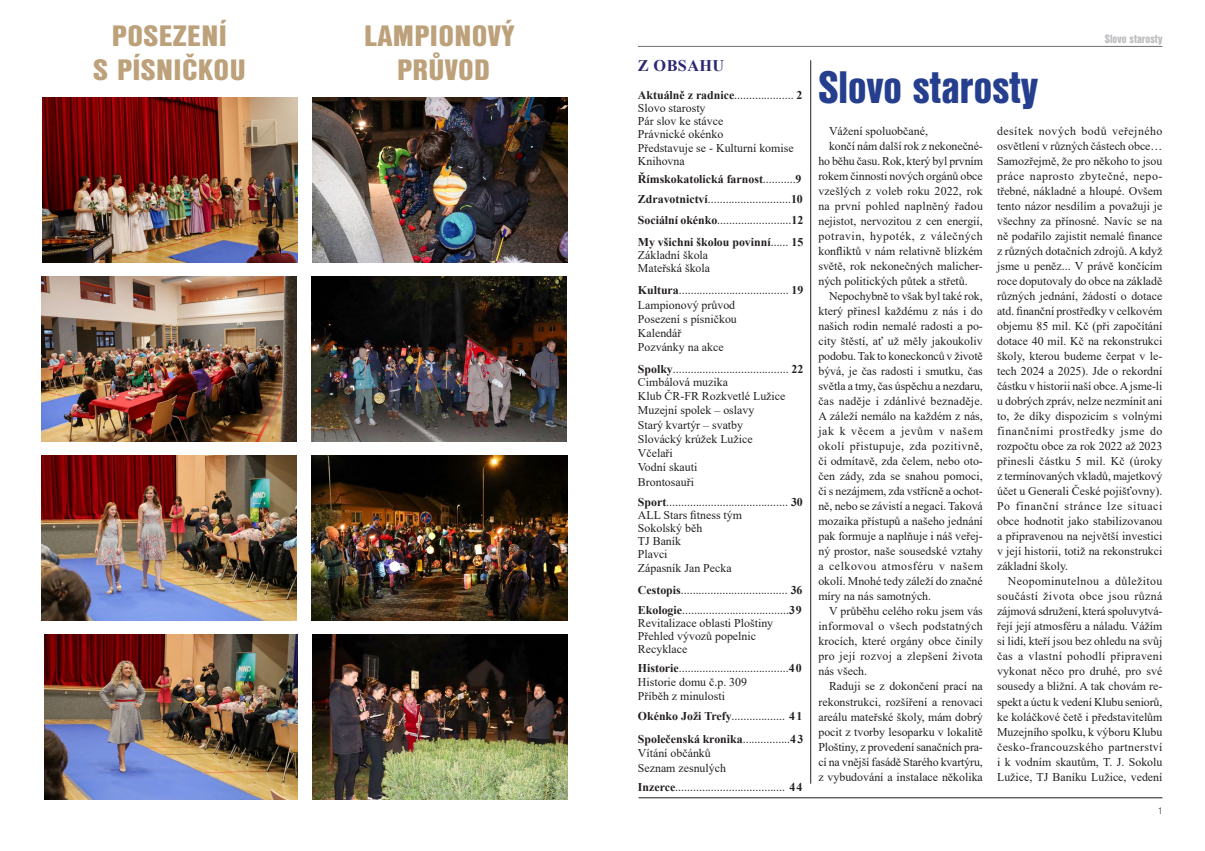
<style>
.page{position:relative;width:1205px;height:851px;background:#fff}
.page>*{position:absolute;margin:0;border:0;box-sizing:border-box;transform-origin:0 0}
.nadpis{font:47.5px "Nimbus San DEE Blac Cond";color:#253f8e}
.nadpis-2{font:30.75px/33.8px "Nimbus San DEE Blac Cond";letter-spacing:.01em;color:#bca17b;text-align:center;scale:1.14 1}
.Základní_text{font:700 16.25px "Times New Roman";letter-spacing:.025em;color:#2b2771}
.Základní_text-2{font:12.5px "Nimbus San DEE Blac Cond";color:#bcbdc0}
.blok_SAZBA{font:11.88px/15px "Times New Roman";color:#231f20;text-align:justify}
.blok_kurziva{font:11.88px/14.2px "Times New Roman";color:#231f20}
.blok_kurziva-2{font:700 11.88px "Times New Roman";color:#231f20}
.t1{font:10px "Nimbus San DEE Ligh Cond";color:#231f20}
.s1{font-weight:700}
.s2{font-weight:400}
</style>
<div class="page">
<hr style="left:638px;top:46px;width:524px;height:1px;background:#6c6d70">
<hr style="left:638px;top:797px;width:524px;height:1px;background:#231f20">
<hr style="left:810px;top:60px;width:1px;height:723px;background:#231f20">
<img style="left:312px;top:634px;width:255px;height:165px">
<img style="left:312px;top:276px;width:255px;height:165px">
<img style="left:312px;top:455px;width:255px;height:165px">
<img style="left:312px;top:97px;width:255px;height:165px">
<img style="left:44px;top:634px;width:253px;height:165px">
<img style="left:42px;top:276px;width:255px;height:165px">
<img style="left:42px;top:455px;width:255px;height:165px">
<img style="left:42px;top:97px;width:255px;height:165px">
<p class="nadpis-2" style="left:93px;top:20px;width:135px">POSEZENÍ<br>S PÍSNIČKOU</p>
<p class="nadpis-2" style="left:364px;top:20px;width:133px">LAMPIONOVÝ<br>PRŮVOD</p>
<p class="Základní_text" style="left:638px;top:54px;width:88px">Z OBSAHU</p>
<p class="blok_kurziva" style="left:638px;top:87px;width:166px"><span class="s1">Aktuálně z radnice</span>.................... <span class="s1">2</span></p>
<p class="blok_kurziva" style="left:638px;top:101px;width:69px">Slovo starosty</p>
<p class="blok_kurziva" style="left:638px;top:114px;width:87px;line-height:13.1px">Pár slov ke stávce<br>Právnické okénko</p>
<p class="blok_kurziva" style="left:638px;top:140px;width:157px">Představuje se - Kulturní komise</p>
<p class="blok_kurziva" style="left:638px;top:153px;width:48px">Knihovna</p>
<p class="blok_kurziva-2" style="left:638px;top:170px;width:165px">Římskokatolická farnost<span class="s2">...........</span>9</p>
<p class="blok_kurziva" style="left:638px;top:192px;width:166px"><span class="s1">Zdravotnictví</span>............................<span class="s1">10</span></p>
<p class="blok_kurziva" style="left:638px;top:212px;width:167px"><span class="s1">Sociální okénko</span>.........................<span class="s1">12</span></p>
<p class="blok_kurziva-2" style="left:638px;top:233px;width:167px">My všichni školou povinní<span class="s2">......</span> 15</p>
<p class="blok_kurziva" style="left:638px;top:247px;width:72px">Základní škola</p>
<p class="blok_kurziva" style="left:638px;top:260px;width:74px">Mateřská škola</p>
<p class="blok_kurziva" style="left:638px;top:283px;width:167px"><span class="s1">Kultura</span>..................................... <span class="s1">19</span></p>
<p class="blok_kurziva" style="left:638px;top:297px;width:99px">Lampionový průvod</p>
<p class="blok_kurziva" style="left:638px;top:311px;width:100px">Posezení s písničkou</p>
<p class="blok_kurziva" style="left:638px;top:325px;width:45px">Kalendář</p>
<p class="blok_kurziva" style="left:638px;top:340px;width:87px">Pozvánky na akce</p>
<p class="blok_kurziva" style="left:638px;top:361px;width:167px"><span class="s1">Spolky</span>....................................... <span class="s1">22</span></p>
<p class="blok_kurziva" style="left:638px;top:374px;width:149px">Cimbálová muzika<br>Klub ČR-FR Rozkvetlé Lužice<br>Muzejní spolek –⁠ oslavy</p>
<p class="blok_kurziva" style="left:638px;top:417px;width:107px">Starý kvartýr – ⁠svatby</p>
<p class="blok_kurziva" style="left:638px;top:431px;width:116px">Slovácký krúžek Lužice</p>
<p class="blok_kurziva" style="left:638px;top:445px;width:36px">Včelaři</p>
<p class="blok_kurziva" style="left:638px;top:460px;width:61px">Vodní skauti</p>
<p class="blok_kurziva" style="left:638px;top:474px;width:58px">Brontosauři</p>
<p class="blok_kurziva" style="left:638px;top:494px;width:166px"><span class="s1">Sport</span>......................................... <span class="s1">30</span></p>
<p class="blok_kurziva" style="left:638px;top:507px;width:106px">ALL Stars fitness tým</p>
<p class="blok_kurziva" style="left:638px;top:520px;width:66px">Sokolský běh</p>
<p class="blok_kurziva" style="left:638px;top:533px;width:45px">TJ Baník</p>
<p class="blok_kurziva" style="left:638px;top:546px;width:95px">Plavci<br>Zápasník Jan Pecka</p>
<p class="blok_kurziva" style="left:638px;top:582px;width:166px"><span class="s1">Cestopis</span>.................................... <span class="s1">36</span></p>
<p class="blok_kurziva" style="left:638px;top:602px;width:165px"><span class="s1">Ekologie</span>....................................<span class="s1">39</span></p>
<p class="blok_kurziva" style="left:638px;top:616px;width:137px;line-height:13.1px">Revitalizace oblasti Ploštiny<br>Přehled vývozů popelnic<br>Recyklace</p>
<p class="blok_kurziva" style="left:638px;top:660px;width:165px"><span class="s1">Historie</span>.....................................<span class="s1">40</span></p>
<p class="blok_kurziva" style="left:638px;top:674px;width:111px">Historie domu č.p. 309<br>Příběh z minulosti</p>
<p class="blok_kurziva" style="left:638px;top:708px;width:166px"><span class="s1">Okénko Joži Trefy</span>.................. <span class="s1">41</span></p>
<p class="blok_kurziva-2" style="left:638px;top:730px;width:167px">Společenská kronika<span class="s2">................</span>43</p>
<p class="blok_kurziva" style="left:638px;top:745px;width:90px">Vítání občánků<br>Seznam zesnulých</p>
<p class="blok_kurziva" style="left:638px;top:779px;width:166px"><span class="s1">Inzerce</span>..................................... <span class="s1">44</span></p>
<p class="nadpis" style="left:818px;top:60px;width:221px">Slovo starosty</p>
<p class="Základní_text-2" style="left:1104px;top:32px;width:59px">Slovo starosty</p>
<p class="blok_SAZBA" style="left:829px;top:123px;width:100px">Vážení spoluobčané,</p>
<p class="blok_SAZBA" style="left:818px;top:138px;width:166px;text-indent:11px">končí nám další rok z nekonečné&shy;ho běhu času. Rok, který byl prvním rokem činnosti nových orgánů obce vzešlých z voleb roku 2022, rok na první pohled naplněný řadou nejistot, nervozitou z cen energií, potravin, hypoték, z válečných konfliktů v nám relativně blízkém světě, rok nekonečných malicher&shy;ných politických půtek a střetů.</p>
<p class="blok_SAZBA" style="left:818px;top:288px;width:166px;text-indent:11px">Nepochybně to však byl také rok, který přinesl každému z nás i do našich rodin nemalé radosti a po&shy;city štěstí, ať už měly jakoukoliv podobu. Tak to koneckonců v životě bývá, je čas radosti i smutku, čas světla a tmy, čas úspěchu a nezdaru, čas naděje i zdánlivé beznaděje.<br>A záleží nemálo na každém z nás, jak k věcem a jevům v našem okolí přistupuje, zda pozitivně, či odmítavě, zda čelem, nebo oto&shy;čen zády, zda se snahou pomoci, či s nezájmem, zda vstřícně a ochot&shy;ně, nebo se závistí a negací. Taková mozaika přístupů a našeho jednání pak formuje a naplňuje i náš veřej&shy;ný prostor, naše sousedské vztahy a celkovou atmosféru v našem okolí. Mnohé tedy záleží do značné míry na nás samotných.</p>
<p class="blok_SAZBA" style="left:818px;top:603px;width:166px;text-indent:11px">V průběhu celého roku jsem vás informoval o všech podstatných krocích, které orgány obce činily pro její rozvoj a zlepšení života nás všech.</p>
<p class="blok_SAZBA" style="left:818px;top:678px;width:166px;text-indent:11px">Raduji se z dokončení prací na rekonstrukci, rozšíření a renovaci areálu mateřské školy, mám dobrý pocit z tvorby lesoparku v lokalitě Ploštiny, z provedení sanačních pra&shy;cí na vnější fasádě Starého kvartýru, z vybudování a instalace několika</p>
<p class="blok_SAZBA" style="left:997px;top:123px;width:167px">desítek nových bodů veřejného osvětlení v různých částech obce… Samozřejmě, že pro někoho to jsou práce naprosto zbytečné, nepo&shy;třebné, nákladné a hloupé. Ovšem tento názor nesdílím a považuji je všechny za přínosné. Navíc se na ně podařilo zajistit nemalé finance z různých dotačních zdrojů. A když jsme u peněz... V právě končícím roce doputovaly do obce na základě různých jednání, žádostí o dotace atd. finanční prostředky v celkovém objemu 85 mil. Kč (při započítání dotace 40 mil. Kč na rekonstrukci školy, kterou budeme čerpat v le&shy;tech 2024 a 2025). Jde o rekordní částku v historii naší obce. Ajsme-li u dobrých zpráv, nelze nezmínit ani to, že díky dispozicím s volnými finančními prostředky jsme do rozpočtu obce za rok 2022 až 2023 přinesli částku 5 mil. Kč (úroky z termínovaných vkladů, majetkový účet u Generali České pojišťovny).<br>Po finanční stránce lze situaci obce hodnotit jako stabilizovanou a připravenou na největší investici v její historii, totiž na rekonstrukci základní školy.</p>
<p class="blok_SAZBA" style="left:997px;top:573px;width:167px;text-indent:11px">Neopominutelnou a důležitou součástí života obce jsou různá zájmová sdružení, která spoluvytvá&shy;řejí její atmosféru a náladu. Vážím si lidí, kteří jsou bez ohledu na svůj čas a vlastní pohodlí připraveni vykonat něco pro druhé, pro své sousedy a bližní. A tak chovám re&shy;spekt a úctu k vedení Klubu seniorů, ke koláčkové četě i představitelům Muzejního spolku, k výboru Klubu česko-francouzského partnerství i k vodním skautům, T. J. Sokolu Lužice, TJ Baníku Lužice, vedení</p>
<p class="t1" style="left:1157px;top:804px;width:6px">1</p>
</div>
